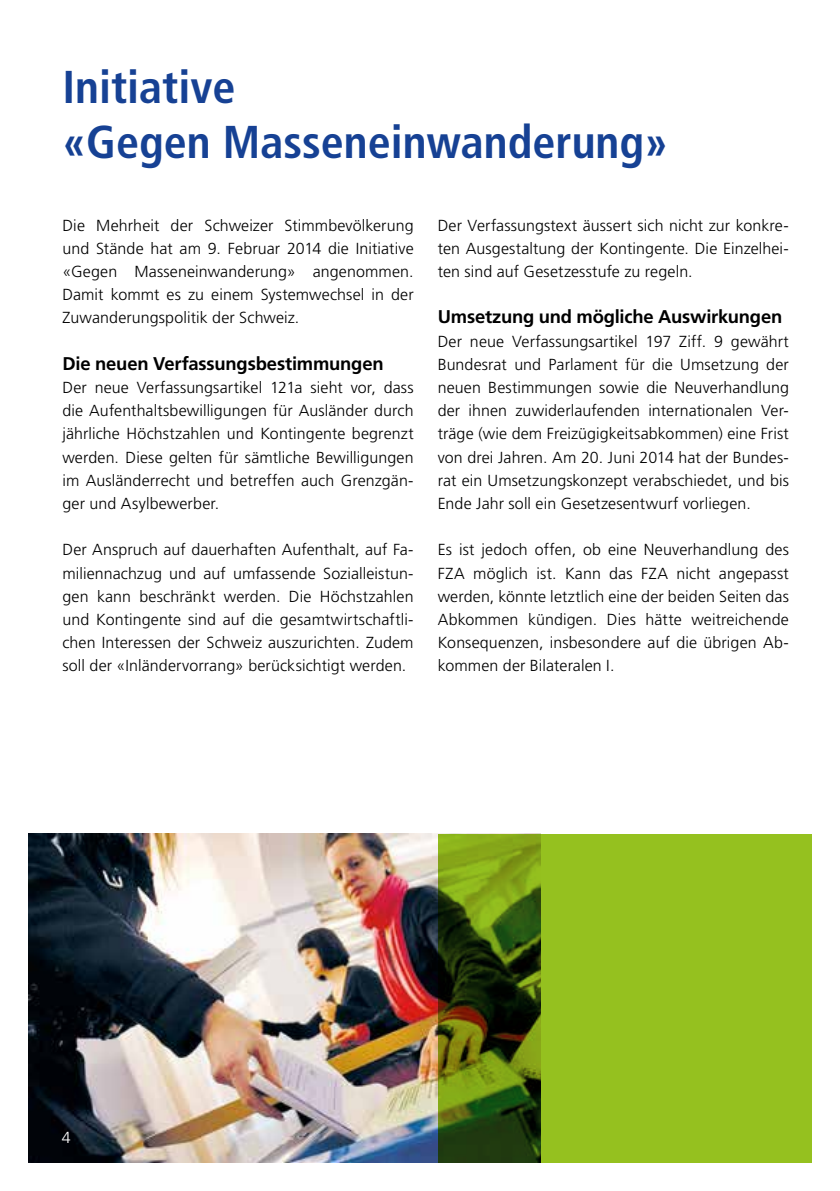
<style>
.page{position:relative;width:840px;height:1191px;background:#fff}
.page>*{position:absolute;margin:0;border:0;box-sizing:border-box;transform-origin:0 0}
.t1{font:700 condensed 46px/55.2px "Frutiger LT Pro";color:#164194}
.t2{font:700 18.4px "Frutiger LT Pro";letter-spacing:-.01em;color:#000}
.t3{font:300 16px/23.2px "Frutiger LT Pro";letter-spacing:.005em;color:#000;text-align:justify}
.t4{font:300 16px "Frutiger LT Pro";color:#fff}
</style>
<div class="page">
<img style="left:28px;top:833px;width:409px;height:329px">
<svg style="left:437px;top:833px;width:374px;height:329px;background:#7fa51b"></svg>
<h1 class="t1" style="left:62px;top:59px;width:607px">Initiative<br>«Gegen Masseneinwanderung»</h1>
<p class="t3" style="left:62px;top:213px;width:352px">Die Mehrheit der Schweizer Stimmbevölkerung und Stände hat am 9. Februar 2014 die Initiative «Gegen Masseneinwanderung» angenommen.<br>Damit kommt es zu einem Systemwechsel in der Zuwanderungspolitik der Schweiz.</p>
<p class="t2" style="left:62px;top:352px;width:322px">Die neuen Verfassungsbestimmungen</p>
<p class="t3" style="left:62px;top:376px;width:352px">Der neue Verfassungsartikel 121a sieht vor, dass die Aufenthaltsbewilligungen für Ausländer durch jährliche Höchstzahlen und Kontingente begrenzt werden. Diese gelten für sämtliche Bewilligungen im Ausländerrecht und betreffen auch Grenzgän&shy;ger und Asylbewerber.</p>
<p class="t3" style="left:62px;top:538px;width:352px">Der Anspruch auf dauerhaften Aufenthalt, auf Fa&shy;miliennachzug und auf umfassende Sozialleistun&shy;gen kann beschränkt werden. Die Höchstzahlen und Kontingente sind auf die gesamtwirtschaftli&shy;chen Interessen der Schweiz auszurichten. Zudem soll der «Inländervorrang» berücksichtigt werden.</p>
<p class="t3" style="left:437px;top:213px;width:352px">Der Verfassungstext äussert sich nicht zur konkre&shy;ten Ausgestaltung der Kontingente. Die Einzelhei&shy;ten sind auf Gesetzesstufe zu regeln.</p>
<p class="t2" style="left:437px;top:306px;width:346px">Umsetzung und mögliche Auswirkungen</p>
<p class="t3" style="left:437px;top:329px;width:352px">Der neue Verfassungsartikel 197 Ziff. 9 gewährt Bundesrat und Parlament für die Umsetzung der neuen Bestimmungen sowie die Neuverhandlung der ihnen zuwiderlaufenden internationalen Ver&shy;träge (wie dem Freizügigkeitsabkommen) eine Frist von drei Jahren. Am 20. Juni 2014 hat der Bundes&shy;rat ein Umsetzungskonzept verabschiedet, und bis Ende Jahr soll ein Gesetzesentwurf vorliegen.</p>
<p class="t3" style="left:437px;top:538px;width:352px">Es ist jedoch offen, ob eine Neuverhandlung des FZA möglich ist. Kann das FZA nicht angepasst werden, könnte letztlich eine der beiden Seiten das Abkommen kündigen. Dies hätte weitreichende Konsequenzen, insbesondere auf die übrigen Ab&shy;kommen der Bilateralen I.</p>
<p class="t4" style="left:62px;top:1127px;width:10px">4</p>
</div>
